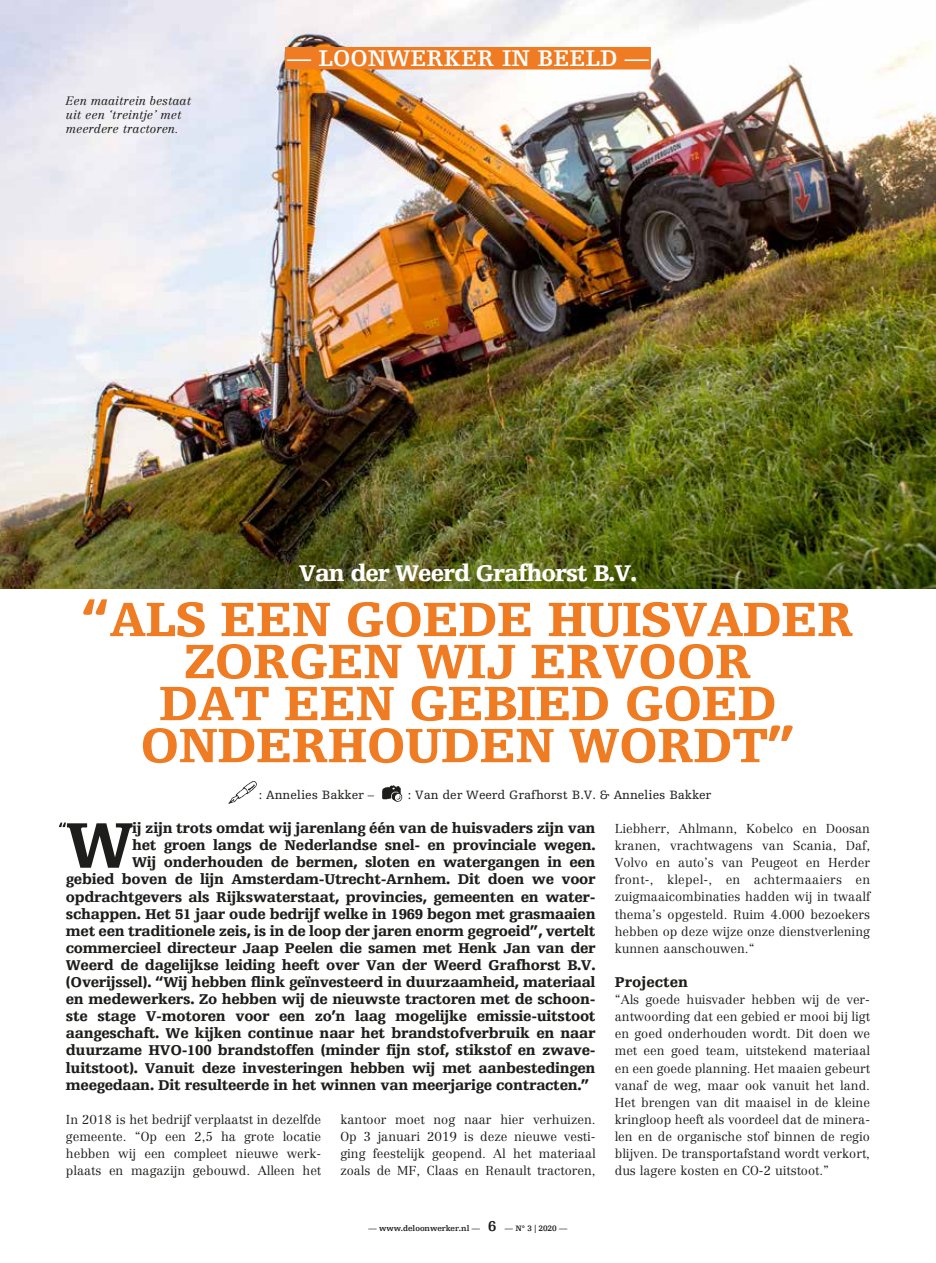
<style>
.page{position:relative;width:936px;height:1263px;background:#fff}
.page>*{position:absolute;margin:0;border:0;box-sizing:border-box;transform-origin:0 0}
.t1{font:900 67.5px "Egyptienne FLT Std";color:#1d1d1b}
.t2{font:900 51px/42px "Egyptienne FLT Std";letter-spacing:-.02em;color:#ef7b23;text-align:center}
.t3{font:900 24px "Egyptienne FLT Std";letter-spacing:-.04em;color:#fff}
.t4{font:700 24px "Egyptienne FLT Std";color:#fff}
.t5{font:900 15px "Egyptienne FLT Std";letter-spacing:-.02em;color:#1d1d1b}
.t6{font:900 15px "Egyptienne FLT Std";color:#1d1d1b}
.t7{font:300 12.75px/17.1px "Centennial LT Std";color:#1d1d1b;text-align:justify}
.t8{font:12.75px "Egyptienne FLT Std";color:#1d1d1b}
.t9{font:italic 300 12px/14.2px "Centennial LT Std";color:#1d1d1b}
.t10{font:700 8.25px "Egyptienne FLT Std";color:#1d1d1b}
.s1{font-size:15px}
</style>
<div class="page">
<img style="left:0;top:0;width:935px;height:588px">
<img style="left:228px;top:781px;width:29px;height:23px">
<img style="left:382px;top:785px;width:21px;height:17px">
<div style="left:285px;top:47px;width:366px;height:22px;background:#ef7b23"></div>
<svg style="left:59px;top:822px;width:7px;height:5px"></svg>
<p class="t9" style="left:66px;top:93px;width:127px">Een maaitrein bestaat uit een ‘treintje’ met meerdere tractoren.</p>
<h3 class="t4" style="left:287px;top:45px;width:363px">— LOONWERKER IN BEELD —</h3>
<h3 class="t3" style="left:299px;top:560px;width:340px">Van der Weerd Grafhorst B.V.</h3>
<h2 class="t2" style="left:82px;top:599px;width:773px">“ALS EEN GOEDE HUISVADER<br>ZORGEN WIJ ERVOOR<br>DAT EEN GEBIED GOED<br>ONDERHOUDEN WORDT”</h2>
<p class="t8" style="left:259px;top:788px;width:117px">: Annelies Bakker –</p>
<p class="t8" style="left:408px;top:788px;width:305px">: Van der Weerd Grafhorst B.V. &amp; Annelies Bakker</p>
<h1 class="t1" style="left:66px;top:807px;width:69px">W</h1>
<p class="t5" style="left:132px;top:820px;width:465px">ij zijn trots omdat wij jarenlang één van de huisvaders zijn van</p>
<p class="t7" style="left:614px;top:820px;width:257px">Liebherr, Ahlmann, Kobelco en Doosan kranen, vrachtwagens van Scania, Daf, Volvo en auto’s van Peugeot en Herder front-, klepel-, en achtermaaiers en zuigmaaicombinaties hadden wij in twaalf thema’s opgesteld. Ruim 4.000 bezoekers hebben op deze wijze onze dienstverlening kunnen aanschouwen.“</p>
<p class="t6" style="left:614px;top:974px;width:75px">Projecten</p>
<p class="t7" style="left:614px;top:991px;width:257px">“Als goede huisvader hebben wij de ver&shy;antwoording dat een gebied er mooi bij ligt en goed onderhouden wordt. Dit doen we met een goed team, uitstekend materiaal en een goede planning. Het maaien gebeurt vanaf de weg, maar ook vanuit het land.<br>Het brengen van dit maaisel in de kleine kringloop heeft als voordeel dat de minera&shy;len en de organische stof binnen de regio blijven. De transportafstand wordt verkort, dus lagere kosten en CO-2 uitstoot.”</p>
<p class="t5" style="left:132px;top:837px;width:465px">het groen langs de Nederlandse snel- en provinciale wegen.</p>
<p class="t5" style="left:132px;top:854px;width:465px">Wij onderhouden de bermen, sloten en watergangen in een</p>
<p class="t5" style="left:66px;top:871px;width:531px">gebied boven de lijn Amsterdam-Utrecht-Arnhem. Dit doen we voor</p>
<p class="t5" style="left:66px;top:888px;width:531px">opdrachtgevers als Rijkswaterstaat, provincies, gemeenten en water-</p>
<p class="t5" style="left:66px;top:905px;width:531px">schappen. Het 51 jaar oude bedrijf welke in 1969 begon met grasmaaien</p>
<p class="t5" style="left:66px;top:922px;width:531px">met een traditionele zeis, is in de loop der jaren enorm gegroeid”, vertelt</p>
<p class="t5" style="left:66px;top:939px;width:531px">commercieel directeur Jaap Peelen die samen met Henk Jan van der</p>
<p class="t5" style="left:66px;top:957px;width:531px">Weerd de dagelijkse leiding heeft over Van der Weerd Grafhorst B.V.</p>
<p class="t5" style="left:66px;top:974px;width:531px">(Overijssel). “Wij hebben flink geïnvesteerd in duurzaamheid, materiaal</p>
<p class="t5" style="left:66px;top:991px;width:531px">en medewerkers. Zo hebben wij de nieuwste tractoren met de schoon-</p>
<p class="t5" style="left:66px;top:1008px;width:531px">ste stage V-motoren voor een zo’n laag mogelijke emissie-uitstoot</p>
<p class="t5" style="left:66px;top:1025px;width:531px">aangeschaft. We kijken continue naar het brandstofverbruik en naar</p>
<p class="t5" style="left:66px;top:1042px;width:531px">duurzame HVO-100 brandstoffen (minder fijn stof, stikstof en zwave-</p>
<p class="t5" style="left:66px;top:1059px;width:531px">luitstoot). Vanuit deze investeringen hebben wij met aanbestedingen</p>
<p class="t5" style="left:66px;top:1076px;width:525px">meegedaan. Dit resulteerde in het winnen van meerjarige contracten.”</p>
<p class="t7" style="left:66px;top:1111px;width:257px">In 2018 is het bedrijf verplaatst in dezelfde gemeente. “Op een 2,5 ha grote locatie hebben wij een compleet nieuwe werk&shy;plaats en magazijn gebouwd. Alleen het</p>
<p class="t7" style="left:340px;top:1111px;width:257px">kantoor moet nog naar hier verhuizen.<br>Op 3 januari 2019 is deze nieuwe vesti&shy;ging feestelijk geopend. Al het materiaal zoals de MF, Claas en Renault tractoren,</p>
<p class="t10" style="left:368px;top:1224px;width:200px">— www.deloonwerker.nl — <span class="s1">6</span> — N° 3 | 2020 —</p>
</div>
